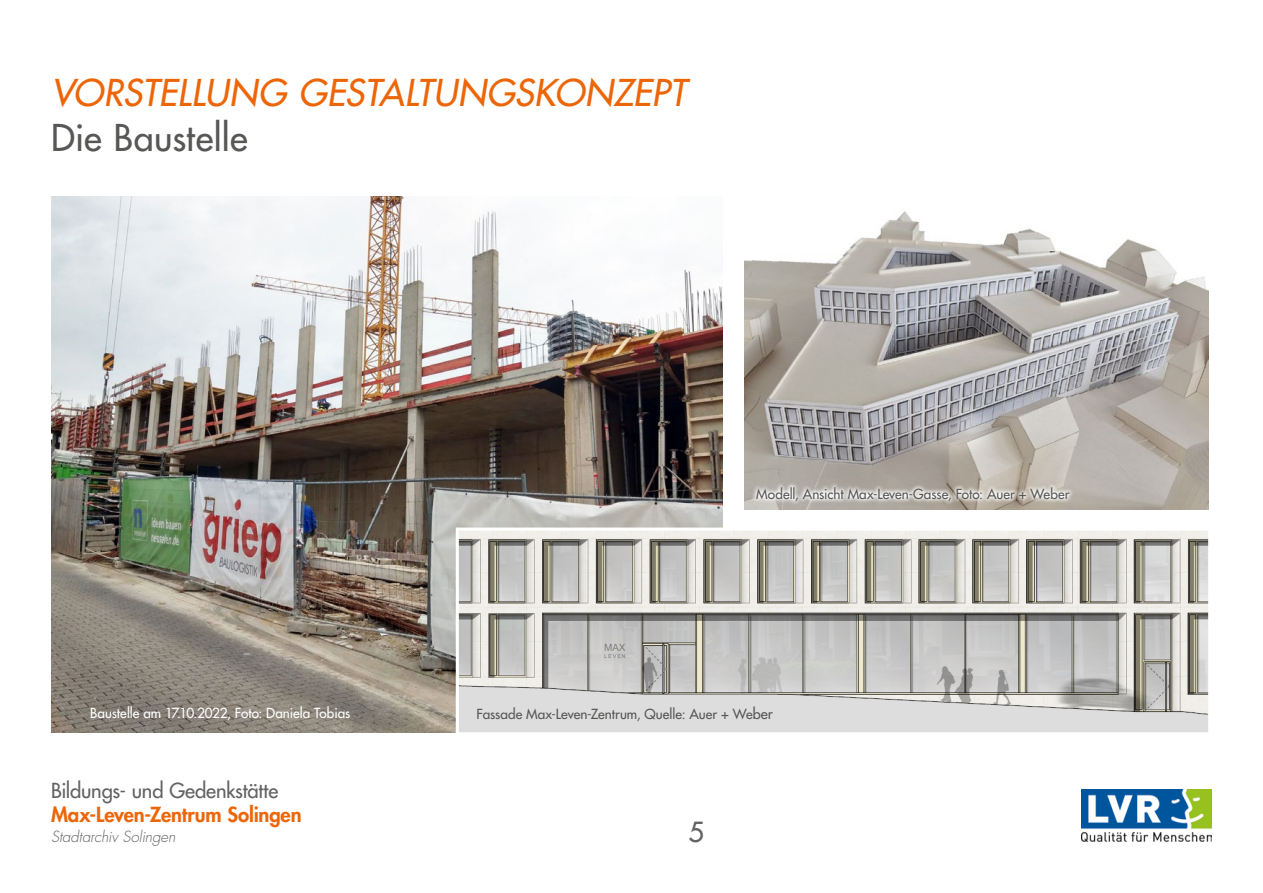
<style>
.page{position:relative;width:1263px;height:893px;background:#fff}
.page>*{position:absolute;margin:0;border:0;box-sizing:border-box;transform-origin:0 0}
.t1{font:italic 500 36px "Futura Std";color:#ec6608}
.t2{font:500 36px "Futura Std";letter-spacing:.005em;color:#575756}
.t3{font:500 27px "Futura Std";color:#646363}
.t4{font:800 20.25px "Futura Std";letter-spacing:-.005em;color:#ec6608}
.t5{font:500 20.25px "Futura Std";letter-spacing:-.01em;color:#646363}
.t6{font:italic 300 15px "Futura Std";letter-spacing:-.005em;color:#646363}
.t7{font:500 13.5px "Futura Std";color:#575756}
.t8{font:500 13.5px "Futura Std";letter-spacing:-.01em;color:#fff}
.s1{font-size:14.4px}
</style>
<div class="page">
<img style="left:1081px;top:789px;width:131px;height:53px">
<img style="left:52px;top:197px;width:671px;height:535px">
<svg style="left:454px;top:526px;width:755px;height:207px"></svg>
<img style="left:744px;top:211px;width:464px;height:298px">
<svg style="left:752px;top:482px;width:323px;height:24px"></svg>
<h1 class="t1" style="left:51px;top:70px;width:637px">VORSTELLUNG GESTALTUNGSKONZEPT</h1>
<h1 class="t2" style="left:51px;top:115px;width:198px">Die Baustelle</h1>
<p class="t7" style="left:756px;top:485px;width:315px">Modell, Ansicht Max-Leven-Gasse, Foto: Auer + Weber</p>
<p class="t8" style="left:90px;top:705px;width:262px">Baustelle am 17.10.2022, Foto: Daniela Tobias</p>
<p class="t7" style="left:476px;top:706px;width:298px">Fassade Max-Leven-Zentrum, Quelle: Auer + We<span class="s1">ber</span></p>
<h3 class="t5" style="left:51px;top:778px;width:229px">Bildungs- und Gedenkstätte</h3>
<h3 class="t4" style="left:51px;top:802px;width:252px">Max-Leven-Zentrum Solingen</h3>
<p class="t6" style="left:51px;top:827px;width:126px">Stadtarchiv Solingen</p>
<h2 class="t3" style="left:688px;top:815px;width:17px">5</h2>
</div>
